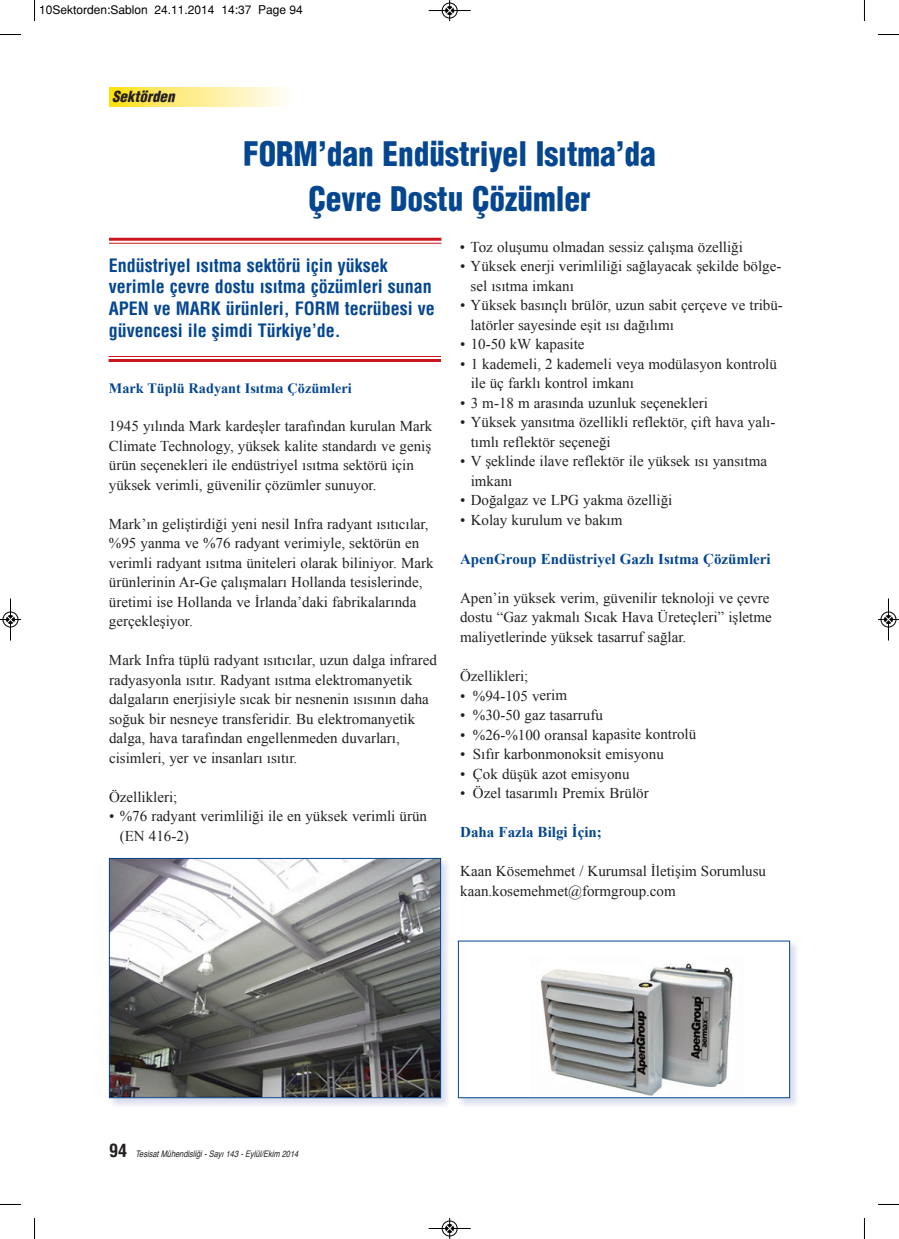
<style>
.page{position:relative;width:899px;height:1239px;background:#fff}
.page>*{position:absolute;margin:0;border:0;box-sizing:border-box;transform-origin:0 0}
.t1{font:900 condensed 33px/45px "Helvetica";color:#044690;text-align:center;scale:.95 1}
.t2{font:700 condensed 18px/21.6px "Helvetica";color:#044690}
.t3{font:15px/19.5px "Times New Roman";color:#231f20}
.t4{font:700 15px "Times New Roman";color:#044690}
.t5{font:italic 900 condensed 15px "Helvetica";color:#231f20}
.t6{font:700 14.25px "Times New Roman";color:#044690}
.t7{font:12px "Helvetica";color:#000}
.t8{font:italic condensed 9px "Helvetica";color:#231f20}
.s1{font-weight:700;font-style:normal;font-size:18px}
</style>
<div class="page">
<svg style="left:109px;top:88px;width:176px;height:19px;background:#feee8b"></svg>
<img style="left:457px;top:940px;width:340px;height:166px">
<div style="left:458px;top:941px;width:330px;height:156px;background:#fff"></div>
<img style="left:540px;top:963px;width:193px;height:132px">
<img style="left:108px;top:857px;width:340px;height:249px">
<img style="left:111px;top:860px;width:328px;height:235px">
<div style="left:109px;top:858px;width:332px;height:239px;border:1px solid #044690"></div>
<hr style="left:109px;top:238px;width:332px;height:3px;background:#cd1520">
<hr style="left:109px;top:243px;width:332px;height:1px;background:#cd1520">
<hr style="left:108px;top:356px;width:333px;height:1px;background:#cd1520">
<hr style="left:108px;top:359px;width:333px;height:3px;background:#cd1520">
<svg style="left:34px;top:0;width:1px;height:21px"></svg>
<svg style="left:0;top:34px;width:21px;height:1px"></svg>
<svg style="left:878px;top:34px;width:20px;height:1px"></svg>
<svg style="left:34px;top:1218px;width:1px;height:20px"></svg>
<svg style="left:0;top:1204px;width:21px;height:1px"></svg>
<svg style="left:878px;top:1204px;width:20px;height:1px"></svg>
<div style="left:441px;top:3px;width:16px;height:16px;border:1px solid #fff;border-radius:50%"></div>
<hr style="left:428px;top:10px;width:42px;height:1px;background:#000">
<div style="left:442px;top:3px;width:15px;height:15px;border:1px solid #000;border-radius:50%"></div>
<svg style="left:445px;top:0;width:8px;height:21px"></svg>
<div style="left:441px;top:1220px;width:16px;height:16px;border:1px solid #fff;border-radius:50%"></div>
<hr style="left:428px;top:1228px;width:42px;height:1px;background:#000">
<div style="left:442px;top:1220px;width:15px;height:15px;border:1px solid #000;border-radius:50%"></div>
<svg style="left:445px;top:1218px;width:8px;height:20px"></svg>
<hr style="left:10px;top:598px;width:1px;height:42px;background:#000">
<div style="left:3px;top:611px;width:15px;height:16px;border:1px solid #000;border-radius:50%"></div>
<svg style="left:0;top:615px;width:21px;height:8px"></svg>
<div style="left:880px;top:611px;width:16px;height:16px;border:1px solid #fff;border-radius:50%"></div>
<hr style="left:887px;top:598px;width:1px;height:42px;background:#000">
<div style="left:880px;top:611px;width:15px;height:16px;border:1px solid #000;border-radius:50%"></div>
<svg style="left:878px;top:615px;width:20px;height:8px"></svg>
<p class="t7" style="left:39px;top:2px;width:265px">10Sektorden:Sablon 24.11.2014 14:37 Page 94</p>
<p class="t5" style="left:112px;top:87px;width:68px">Sektörden</p>
<h1 class="t1" style="left:243px;top:131px;width:436px">FORM’dan Endüstriyel Isıtma’da<br>Çevre Dostu Çözümler</h1>
<p class="t2" style="left:109px;top:254px;width:327px">Endüstriyel ısıtma sektörü için yüksek verimle çevre dostu ısıtma çözümleri sunan APEN ve MARK ürünleri, FORM tecrübesi ve güvencesi ile şimdi Türkiye’de.</p>
<p class="t3" style="left:460px;top:237px;width:284px">• Toz oluşumu olmadan sessiz çalışma özelliği</p>
<p class="t3" style="left:470px;top:256px;width:312px;text-indent:-11px">• Yüksek enerji verimliliği sağlayacak şekilde bölge&shy;sel ısıtma imkanı</p>
<p class="t3" style="left:470px;top:295px;width:313px;text-indent:-11px">• Yüksek basınçlı brülör, uzun sabit çerçeve ve tribü&shy;latörler sayesinde eşit ısı dağılımı</p>
<p class="t3" style="left:460px;top:334px;width:126px">• 10-50 kW kapasite</p>
<p class="t3" style="left:470px;top:354px;width:307px;text-indent:-11px">• 1 kademeli, 2 kademeli veya modülasyon kontrolü ile üç farklı kontrol imkanı</p>
<p class="t3" style="left:460px;top:393px;width:249px">• 3 m-18 m arasında uzunluk seçenekleri</p>
<p class="t3" style="left:470px;top:412px;width:306px;text-indent:-11px">• Yüksek yansıtma özellikli reflektör, çift hava yalı&shy;tımlı reflektör seçeneği</p>
<p class="t3" style="left:470px;top:451px;width:298px;text-indent:-11px">• V şeklinde ilave reflektör ile yüksek ısı yansıtma imkanı</p>
<p class="t3" style="left:460px;top:490px;width:214px">• Doğalgaz ve LPG yakma özelliği</p>
<p class="t3" style="left:460px;top:510px;width:164px">• Kolay kurulum ve bakım</p>
<p class="t4" style="left:460px;top:550px;width:312px">ApenGroup Endüstriyel Gazlı Isıtma Çözümleri</p>
<p class="t3" style="left:460px;top:588px;width:313px">Apen’in yüksek verim, güvenilir teknoloji ve çevre dostu “Gaz yakmalı Sıcak Hava Üreteçleri” işletme maliyetlerinde yüksek tasarruf sağlar.</p>
<p class="t3" style="left:460px;top:666px;width:70px">Özellikleri;</p>
<p class="t3" style="left:460px;top:685px;width:108px">• %94-105 verim</p>
<p class="t3" style="left:460px;top:705px;width:144px">• %30-50 gaz tasarrufu</p>
<p class="t3" style="left:460px;top:724px;width:237px">• %26-%100 oransal kapasite kontrolü</p>
<p class="t3" style="left:460px;top:744px;width:205px">• Sıfır karbonmonoksit emisyonu</p>
<p class="t3" style="left:460px;top:763px;width:171px">• Çok düşük azot emisyonu</p>
<p class="t3" style="left:460px;top:783px;width:190px">• Özel tasarımlı Premix Brülör</p>
<p class="t4" style="left:460px;top:823px;width:143px">Daha Fazla Bilgi İçin;</p>
<p class="t3" style="left:460px;top:861px;width:307px">Kaan Kösemehmet / Kurumsal İletişim Sorumlusu kaan.kosemehmet@formgroup.com</p>
<p class="t6" style="left:109px;top:380px;width:244px">Mark Tüplü Radyant Isıtma Çözümleri</p>
<p class="t3" style="left:109px;top:416px;width:324px">1945 yılında Mark kardeşler tarafından kurulan Mark Climate Technology, yüksek kalite standardı ve geniş ürün seçenekleri ile endüstriyel ısıtma sektörü için yüksek verimli, güvenilir çözümler sunuyor.</p>
<p class="t3" style="left:109px;top:514px;width:326px">Mark’ın geliştirdiği yeni nesil Infra radyant ısıtıcılar, %95 yanma ve %76 radyant verimiyle, sektörün en verimli radyant ısıtma üniteleri olarak biliniyor. Mark ürünlerinin Ar-Ge çalışmaları Hollanda tesislerinde, üretimi ise Hollanda ve İrlanda’daki fabrikalarında gerçekleşiyor.</p>
<p class="t3" style="left:109px;top:650px;width:329px">Mark Infra tüplü radyant ısıtıcılar, uzun dalga infrared radyasyonla ısıtır. Radyant ısıtma elektromanyetik dalgaların enerjisiyle sıcak bir nesnenin ısısının daha soğuk bir nesneye transferidir. Bu elektromanyetik dalga, hava tarafından engellenmeden duvarları, cisimleri, yer ve insanları ısıtır.</p>
<p class="t3" style="left:109px;top:787px;width:70px">Özellikleri;</p>
<p class="t3" style="left:120px;top:806px;width:309px;text-indent:-11px">• %76 radyant verimliliği ile en yüksek verimli ürün (EN 416-2)</p>
<p class="t8" style="left:109px;top:1149px;width:192px"><span class="s1">9 4</span> Tesisat Mühendisliği - Sayı 143 - Eylül/Ekim 2014</p>
</div>
